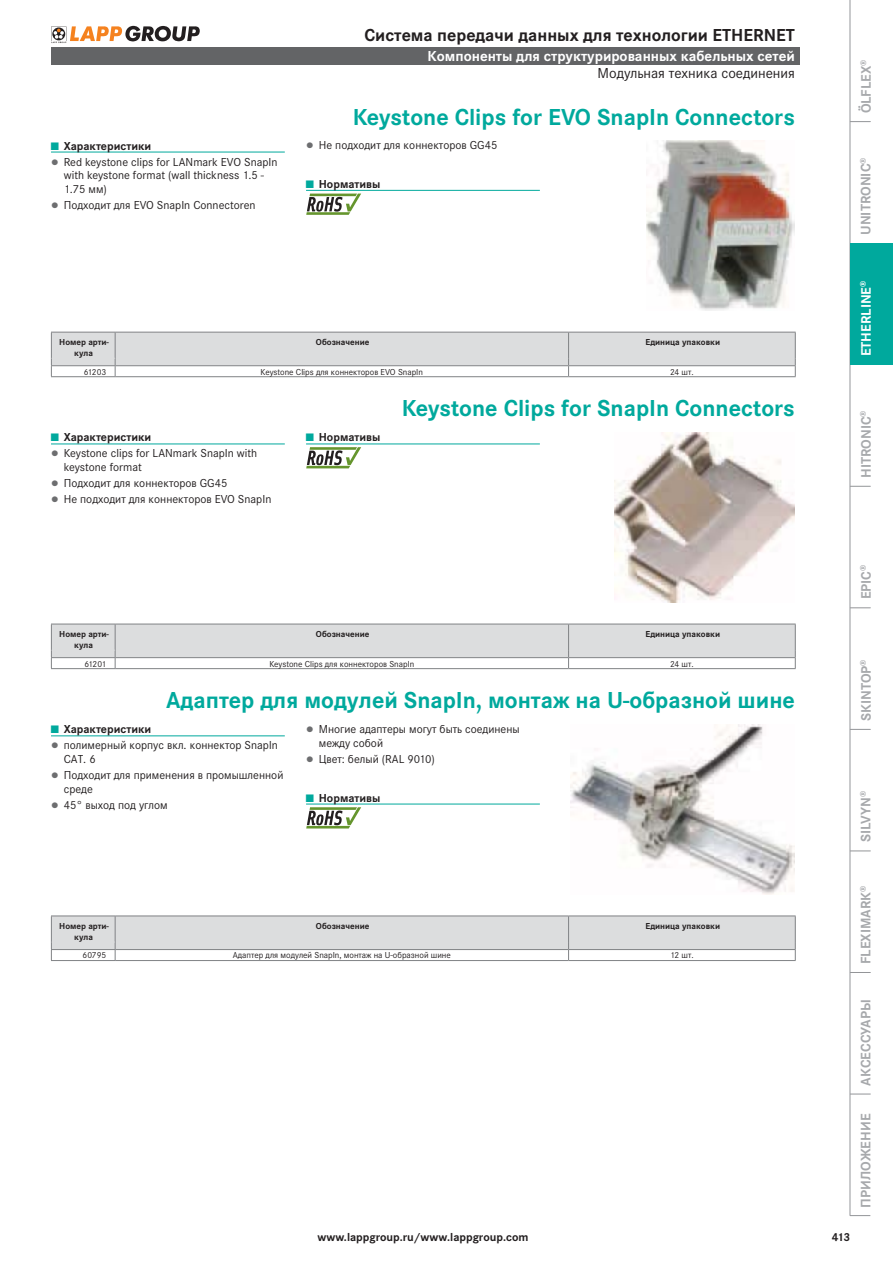
<style>
.page{position:relative;width:893px;height:1263px;background:#fff}
.page>*{position:absolute;margin:0;border:0;box-sizing:border-box;transform-origin:0 0}
.t1{font:700 24px "Corporate STOT";color:#00a99d}
.t2{font:700 18px "Corporate STOT";color:#231f20}
.t3{font:700 15px "Corporate STOT";color:#fff}
.t4{font:15px "Corporate STOT";color:#231f20}
.t5{font:700 14.25px "Corporate STOT";color:#a7a9ac}
.t6{font:700 14.25px "Corporate STOT";color:#fff}
.t7{font:12px/16px "Corporate STOT";color:#231f20}
.t8{font:700 12px "Corporate STOT";color:#231f20}
.t9{font:9px "Corporate STOT";color:#231f20}
.t10{font:700 9px/10.8px "Corporate STOT";color:#231f20;text-align:center}
.s1{font-weight:700;font-size:11.25px;color:#00a99d}
.s2{font-weight:700}
.s3{font-size:11.25px;color:#6d6e70}
.s4{font-size:11.25px;color:#00a99d}
</style>
<div class="page">
<hr style="left:850px;top:0;width:1px;height:1216px;background:#95979a">
<svg style="left:851px;top:121px;width:19px;height:1px"></svg>
<svg style="left:850px;top:486px;width:20px;height:1px"></svg>
<svg style="left:850px;top:608px;width:20px;height:1px"></svg>
<svg style="left:851px;top:729px;width:19px;height:1px"></svg>
<svg style="left:850px;top:851px;width:20px;height:1px"></svg>
<svg style="left:851px;top:972px;width:19px;height:1px"></svg>
<svg style="left:850px;top:1094px;width:20px;height:1px"></svg>
<svg style="left:851px;top:1215px;width:19px;height:1px"></svg>
<div style="left:850px;top:243px;width:43px;height:122px;background:#00a99d"></div>
<svg style="left:51px;top:26px;width:149px;height:17px"></svg>
<div style="left:51px;top:47px;width:748px;height:17px;background:#636466"></div>
<img style="left:646px;top:141px;width:149px;height:170px">
<hr style="left:51px;top:152px;width:234px;height:1px;background:#00a99d">
<hr style="left:306px;top:190px;width:234px;height:1px;background:#00a99d">
<svg style="left:306px;top:194px;width:55px;height:21px"></svg>
<svg style="left:51px;top:332px;width:745px;height:44px"></svg>
<hr style="left:51px;top:376px;width:64px;height:1px;background:#808285">
<hr style="left:115px;top:376px;width:453px;height:1px;background:#808285">
<hr style="left:568px;top:376px;width:228px;height:1px;background:#808285">
<hr style="left:52px;top:358px;width:63px;height:1px;background:#dcddde">
<img style="left:614px;top:432px;width:181px;height:170px">
<hr style="left:51px;top:444px;width:234px;height:1px;background:#00a99d">
<hr style="left:306px;top:444px;width:234px;height:1px;background:#00a99d">
<svg style="left:306px;top:447px;width:55px;height:21px"></svg>
<svg style="left:51px;top:624px;width:745px;height:44px"></svg>
<hr style="left:51px;top:668px;width:64px;height:1px;background:#808285">
<hr style="left:115px;top:668px;width:453px;height:1px;background:#808285">
<hr style="left:568px;top:668px;width:228px;height:1px;background:#808285">
<hr style="left:52px;top:650px;width:63px;height:1px;background:#dcddde">
<img style="left:570px;top:724px;width:225px;height:170px">
<hr style="left:51px;top:735px;width:234px;height:1px;background:#00a99d">
<hr style="left:306px;top:804px;width:234px;height:1px;background:#00a99d">
<svg style="left:306px;top:807px;width:55px;height:22px"></svg>
<svg style="left:51px;top:916px;width:745px;height:44px"></svg>
<hr style="left:51px;top:960px;width:64px;height:1px;background:#808285">
<hr style="left:115px;top:960px;width:453px;height:1px;background:#808285">
<hr style="left:568px;top:960px;width:228px;height:1px;background:#808285">
<hr style="left:52px;top:942px;width:63px;height:1px;background:#dcddde">
<p class="t7" style="left:51px;top:138px;width:228px"><span class="s1">■</span> <span class="s2">Характеристики<br></span><span class="s3">▯</span> Red keystone clips for LANmark EVO SnapIn</p>
<p class="t7" style="left:64px;top:169px;width:202px;line-height:13.8px">with keystone format (wall thickness 1.5 -<br>1.75 мм)</p>
<p class="t7" style="left:51px;top:198px;width:206px"><span class="s3">▯</span> Подходит для EVO SnapIn Connectoren</p>
<h2 class="t2" style="left:364px;top:28px;width:432px">Система передачи данных для технологии ETHERNET</h2>
<p class="t3" style="left:427px;top:50px;width:369px">Компоненты для структурированных кабельных сетей</p>
<p class="t4" style="left:597px;top:67px;width:199px">Модульная техника соединения</p>
<h1 class="t1" style="left:353px;top:107px;width:444px">Keystone Clips for EVO SnapIn Connectors</h1>
<p class="t7" style="left:306px;top:138px;width:193px"><span class="s3">▯</span> Не подходит для коннекторов GG45</p>
<p class="t8" style="left:306px;top:179px;width:76px"><span class="s4">■</span> Нормативы</p>
<p class="t10" style="left:59px;top:338px;width:51px">Номер арти&shy;кула</p>
<p class="t10" style="left:316px;top:338px;width:55px">Обозначение</p>
<p class="t10" style="left:645px;top:338px;width:76px">Единица упаковки</p>
<p class="t9" style="left:84px;top:368px;width:24px">61203</p>
<p class="t9" style="left:261px;top:368px;width:164px">Keystone Clips для коннекторов EVO SnapIn</p>
<p class="t9" style="left:670px;top:368px;width:25px">24 шт.</p>
<h1 class="t1" style="left:402px;top:399px;width:395px">Keystone Clips for SnapIn Connectors</h1>
<p class="t7" style="left:51px;top:430px;width:208px"><span class="s1">■</span> <span class="s2">Характеристики<br></span><span class="s3">▯</span> Keystone clips for LANmark SnapIn with</p>
<p class="t7" style="left:51px;top:460px;width:222px;text-indent:13px">keystone format<br><span class="s3">▯</span> Подходит для коннекторов GG45<br><span class="s3">▯</span> Не подходит для коннекторов EVO SnapIn</p>
<p class="t8" style="left:306px;top:433px;width:76px"><span class="s4">■</span> Нормативы</p>
<p class="t10" style="left:59px;top:630px;width:51px">Номер арти&shy;кула</p>
<p class="t10" style="left:316px;top:630px;width:55px">Обозначение</p>
<p class="t10" style="left:645px;top:630px;width:76px">Единица упаковки</p>
<p class="t9" style="left:85px;top:660px;width:23px">61201</p>
<p class="t9" style="left:269px;top:660px;width:146px">Keystone Clips для коннекторов Snapln</p>
<p class="t9" style="left:670px;top:660px;width:25px">24 шт.</p>
<h1 class="t1" style="left:166px;top:691px;width:630px">Адаптер для модулей SnapIn, монтаж на U-образной шине</h1>
<p class="t7" style="left:51px;top:722px;width:228px"><span class="s1">■</span> <span class="s2">Характеристики<br></span><span class="s3">▯</span> полимерный корпус вкл. коннектор Snapln</p>
<p class="t7" style="left:51px;top:752px;width:234px;text-indent:13px">САТ. 6<br><span class="s3">▯</span> Подходит для применения в промышленной</p>
<p class="t7" style="left:51px;top:782px;width:118px;text-indent:13px">среде<br><span class="s3">▯</span> 45° выход под углом</p>
<p class="t7" style="left:319px;top:723px;width:202px;line-height:13.8px;text-indent:-13px"><span class="s3">▯</span> Многие адаптеры могут быть соединены между собой</p>
<p class="t7" style="left:306px;top:752px;width:130px"><span class="s3">▯</span> Цвет: белый (RAL 9010)</p>
<p class="t8" style="left:306px;top:793px;width:76px"><span class="s4">■</span> Нормативы</p>
<p class="t10" style="left:59px;top:921px;width:51px">Номер арти&shy;кула</p>
<p class="t10" style="left:316px;top:921px;width:55px">Обозначение</p>
<p class="t10" style="left:645px;top:921px;width:76px">Единица упаковки</p>
<p class="t9" style="left:83px;top:952px;width:25px">60795</p>
<p class="t9" style="left:233px;top:952px;width:219px">Адаптер для модулей SnapIn, монтаж на U-образной шине</p>
<p class="t9" style="left:670px;top:952px;width:25px">12 шт.</p>
<p class="t8" style="left:317px;top:1233px;width:213px">www.lappgroup.ru/www.lappgroup.com</p>
<p class="t5" style="left:860px;top:113px;width:55px;rotate:-90deg">ÖLFLEX<sup>®</sup></p>
<p class="t5" style="left:860px;top:235px;width:79px;rotate:-90deg">UNITRONIC<sup>®</sup></p>
<p class="t6" style="left:860px;top:356px;width:77px;rotate:-90deg">ETHERLINE<sup>®</sup></p>
<p class="t5" style="left:860px;top:478px;width:69px;rotate:-90deg">HITRONIC<sup>®</sup></p>
<p class="t5" style="left:860px;top:599px;width:36px;rotate:-90deg">EPIC<sup>®</sup></p>
<p class="t5" style="left:860px;top:721px;width:63px;rotate:-90deg">SKINTOP<sup>®</sup></p>
<p class="t5" style="left:860px;top:842px;width:53px;rotate:-90deg">SILVYN<sup>®</sup></p>
<p class="t5" style="left:860px;top:964px;width:80px;rotate:-90deg">FLEXIMARK<sup>®</sup></p>
<p class="t8" style="left:832px;top:1233px;width:20px">413</p>
<p class="t5" style="left:860px;top:1086px;width:87px;rotate:-90deg">АКСЕССУАРЫ</p>
<p class="t5" style="left:860px;top:1208px;width:95px;rotate:-90deg">ПРИЛОЖЕНИЕ</p>
</div>
